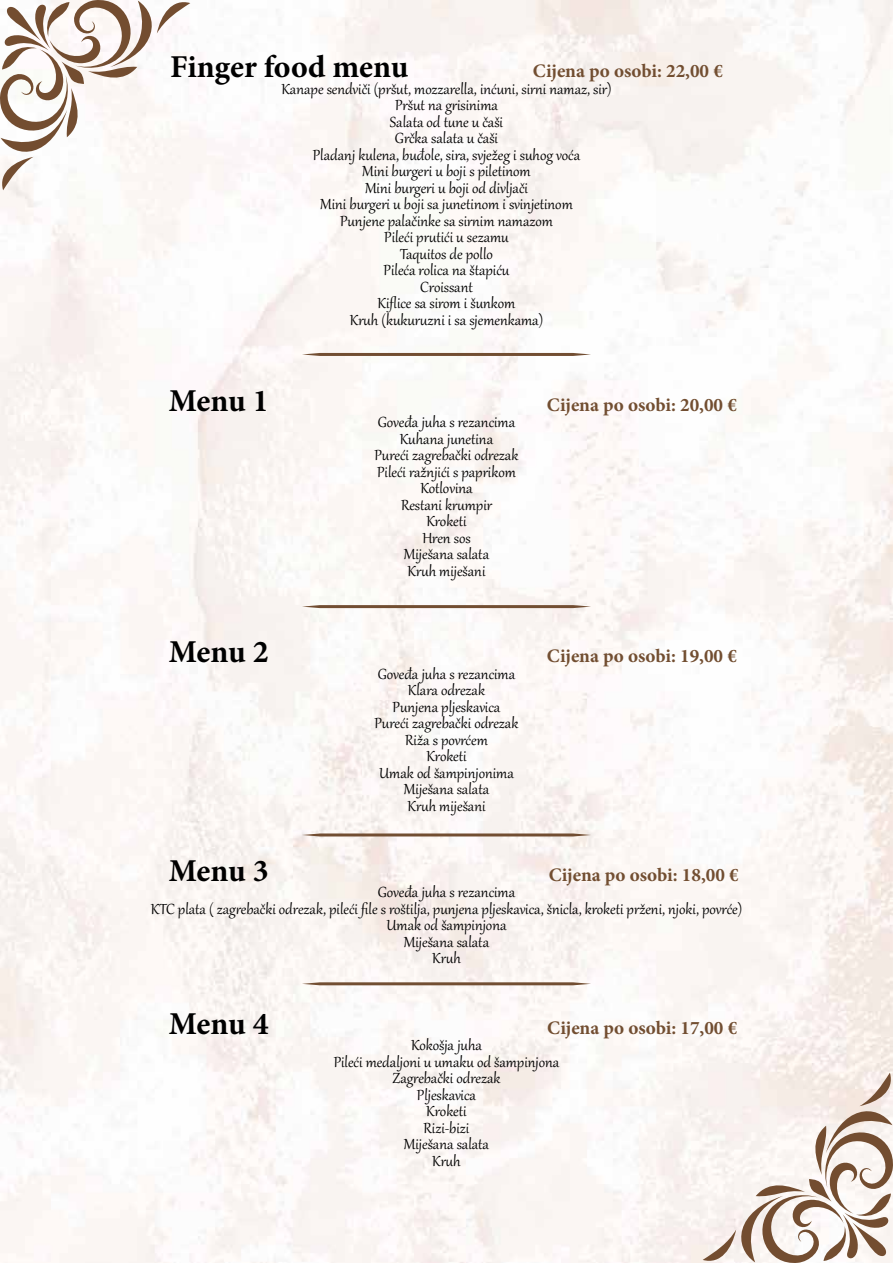
<style>
.page{position:relative;width:893px;height:1263px;background:#fff}
.page>*{position:absolute;margin:0;border:0;box-sizing:border-box;transform-origin:0 0}
.t1{font:700 31.8px "Minion Pro";letter-spacing:-.01em;color:#000}
.t2{font:700 19.05px "Minion Pro";color:#724e31}
.t3{font:18px/16.5px "Gabriola";color:#000;text-align:center}
</style>
<div class="page">
<svg style="left:703px;top:1073px;width:190px;height:190px"></svg>
<svg style="left:0;top:0;width:190px;height:190px"></svg>
<svg style="left:302px;top:353px;width:289px;height:3px"></svg>
<svg style="left:302px;top:605px;width:289px;height:3px"></svg>
<svg style="left:302px;top:833px;width:289px;height:3px"></svg>
<svg style="left:302px;top:982px;width:289px;height:3px"></svg>
<h1 class="t1" style="left:170px;top:45px;width:240px">Finger food menu</h1>
<p class="t2" style="left:533px;top:58px;width:191px">Cijena po osobi: 22,00 €</p>
<p class="t3" style="left:281px;top:79px;width:332px">Kanape sendviči (pršut, mozzarella, inćuni, sirni namaz, sir)<br>Pršut na grisinima<br>Salata od tune u čaši<br>Grčka salata u čaši<br>Pladanj kulena, buđole, sira, svježeg i suhog voća<br>Mini burgeri u boji s piletinom<br>Mini burgeri u boji od divljači<br>Mini burgeri u boji sa junetinom i svinjetinom<br>Punjene palačinke sa sirnim namazom<br>Pileći prutići u sezamu<br>Taquitos de pollo<br>Pileća rolica na štapiću<br>Croissant<br>Kiflice sa sirom i šunkom<br>Kruh (kukuruzni i sa sjemenkama)</p>
<h1 class="t1" style="left:169px;top:378px;width:101px">Menu 1</h1>
<p class="t2" style="left:547px;top:391px;width:191px">Cijena po osobi: 20,00 €</p>
<p class="t3" style="left:375px;top:413px;width:145px">Goveđa juha s rezancima<br>Kuhana junetina<br>Pureći zagrebački odrezak<br>Pileći ražnjići s paprikom<br>Kotlovina<br>Restani krumpir<br>Kroketi<br>Hren sos<br>Miješana salata<br>Kruh miješani</p>
<h1 class="t1" style="left:169px;top:630px;width:101px">Menu 2</h1>
<p class="t2" style="left:547px;top:643px;width:191px">Cijena po osobi: 19,00 €</p>
<p class="t3" style="left:375px;top:664px;width:145px">Goveđa juha s rezancima<br>Klara odrezak<br>Punjena pljeskavica<br>Pureći zagrebački odrezak<br>Riža s povrćem<br>Kroketi<br>Umak od šampinjonima<br>Miješana salata<br>Kruh miješani</p>
<h1 class="t1" style="left:169px;top:848px;width:101px">Menu 3</h1>
<p class="t2" style="left:549px;top:861px;width:191px">Cijena po osobi: 18,00 €</p>
<p class="t3" style="left:151px;top:883px;width:593px">Goveđa juha s rezancima<br>KTC plata ( zagrebački odrezak, pileći file s roštilja, punjena pljeskavica, šnicla, kroketi prženi, njoki, povrće)<br>Umak od šampinjona<br>Miješana salata<br>Kruh</p>
<h1 class="t1" style="left:169px;top:1001px;width:101px">Menu 4</h1>
<p class="t2" style="left:547px;top:1014px;width:191px">Cijena po osobi: 17,00 €</p>
<p class="t3" style="left:334px;top:1035px;width:227px">Kokošja juha<br>Pileći medaljoni u umaku od šampinjona<br>Zagrebački odrezak<br>Pljeskavica<br>Kroketi<br>Rizi-bizi<br>Miješana salata<br>Kruh</p>
</div>
